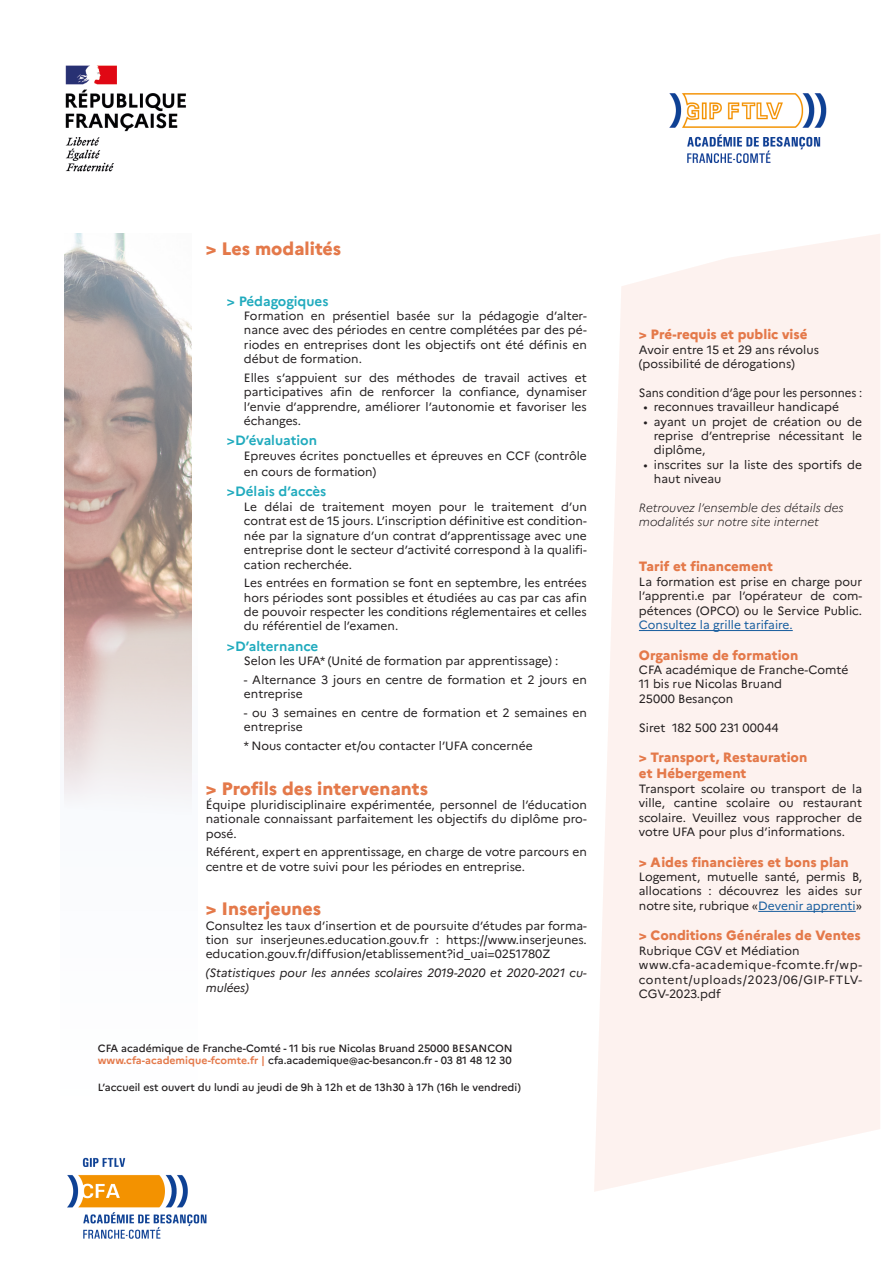
<style>
.page{position:relative;width:893px;height:1263px;background:#fff}
.page>*{position:absolute;margin:0;border:0;box-sizing:border-box;transform-origin:0 0}
.t1{font:800 18px "Marianne";color:#e4794a}
.t2{font:800 13.5px/16.2px "Marianne";color:#e4794a}
.t3{font:700 13.5px "Marianne";color:#21abbe}
.t4{font:12px/14.4px "Marianne";color:#231f20;text-align:justify}
.t5{font:12px/14.4px "Marianne";letter-spacing:.035em;color:#231f20}
.t6{font:italic 12px/14.4px "Marianne";color:#231f20}
.t7{font:italic 300 12px/14.4px "Marianne";color:#231f20}
.t8{font:12px "Marianne";color:#231f20;scale:.95 1}
.t9{font:12px "Marianne";color:#175d9e}
.t10{font:500 10.5px/12.6px "Marianne";color:#231f20}
.s1{font-weight:700;color:#e4794a}
.s2{color:#175d9e}
</style>
<div class="page">
<img style="left:64px;top:233px;width:127px;height:223px">
<svg style="left:594px;top:234px;width:286px;height:958px;fill:#fdf2ef"></svg>
<hr style="left:639px;top:630px;width:154px;height:1px;background:#175d9e">
<hr style="left:758px;top:911px;width:98px;height:1px;background:#175d9e">
<svg style="left:64px;top:456px;width:128px;height:344px;background:#d0bab4"></svg>
<img style="left:65px;top:65px;width:762px;height:107px">
<img style="left:67px;top:1157px;width:140px;height:82px">
<h1 class="t1" style="left:206px;top:238px;width:137px">&gt; Les modalités</h1>
<p class="t3" style="left:227px;top:292px;width:103px">&gt; Pédagogiques</p>
<p class="t4" style="left:244px;top:308px;width:344px">Formation en présentiel basée sur la pédagogie d’alter&shy;nance avec des périodes en centre complétées par des pé&shy;riodes en entreprises dont les objectifs ont été définis en début de formation.</p>
<p class="t4" style="left:244px;top:370px;width:344px">Elles s’appuient sur des méthodes de travail actives et participatives afin de renforcer la confiance, dynamiser l’envie d’apprendre, améliorer l’autonomie et favoriser les échanges.</p>
<p class="t3" style="left:227px;top:432px;width:92px">&gt;D’évaluation</p>
<p class="t4" style="left:244px;top:447px;width:344px;line-height:16.2px">Epreuves écrites ponctuelles et épreuves en CCF (contrôle en cours de formation)</p>
<p class="t3" style="left:227px;top:483px;width:101px">&gt;Délais d’accès</p>
<p class="t4" style="left:244px;top:499px;width:344px">Le délai de traitement moyen pour le traitement d’un contrat est de 15 jours. L’inscription définitive est condition&shy;née par la signature d’un contrat d’apprentissage avec une entreprise dont le secteur d’activité correspond à la qualifi&shy;cation recherchée.</p>
<p class="t4" style="left:244px;top:576px;width:344px">Les entrées en formation se font en septembre, les entrées hors périodes sont possibles et étudiées au cas par cas afin de pouvoir respecter les conditions réglementaires et celles du référentiel de l’examen.</p>
<p class="t3" style="left:227px;top:638px;width:93px">&gt;D’alternance</p>
<p class="t4" style="left:244px;top:654px;width:316px">Selon les UFA* (Unité de formation par apprentissage) :</p>
<p class="t4" style="left:244px;top:672px;width:344px">- Alternance 3 jours en centre de formation et 2 jours en entreprise</p>
<p class="t4" style="left:244px;top:705px;width:344px">- ou 3 semaines en centre de formation et 2 semaines en entreprise</p>
<p class="t4" style="left:244px;top:738px;width:290px">* Nous contacter et/ou contacter l’UFA concernée</p>
<h1 class="t1" style="left:206px;top:777px;width:224px">&gt; Profils des intervenants</h1>
<p class="t4" style="left:206px;top:797px;width:383px">Équipe pluridisciplinaire expérimentée, personnel de l’éducation nationale connaissant parfaitement les objectifs du diplôme pro&shy;posé.</p>
<p class="t4" style="left:206px;top:845px;width:383px">Référent, expert en apprentissage, en charge de votre parcours en centre et de votre suivi pour les périodes en entreprise.</p>
<h1 class="t1" style="left:206px;top:898px;width:117px">&gt; Inserjeunes</h1>
<p class="t4" style="left:206px;top:918px;width:383px">Consultez les taux d’insertion et de poursuite d’études par forma&shy;tion sur inserjeunes.education.gouv.fr : https://www.inserjeunes. education.gouv.fr/diffusion/etablissement?id_uai=0251780Z</p>
<p class="t6" style="left:206px;top:966px;width:383px">(Statistiques pour les années scolaires 2019-2020 et 2020-2021 cu&shy;mulées)</p>
<p class="t10" style="left:98px;top:1042px;width:416px">CFA académique de Franche-Comté - 11 bis rue Nicolas Bruand 25000 BESANCON <span class="s1">www.cfa-academique-fcomte.fr |</span> cfa.academique@ac-besancon.fr - 03 81 48 12 30</p>
<p class="t10" style="left:98px;top:1081px;width:425px">L’accueil est ouvert du lundi au jeudi de 9h à 12h et de 13h30 à 17h (16h le vendredi)</p>
<p class="t2" style="left:639px;top:326px;width:170px">&gt; Pré-requis et public visé</p>
<p class="t4" style="left:639px;top:342px;width:182px">Avoir entre 15 et 29 ans révolus (possibilité de dérogations)</p>
<p class="t8" style="left:639px;top:385px;width:236px">Sans condition d’âge pour les personnes :</p>
<p class="t4" style="left:643px;top:400px;width:197px">• reconnues travailleur handicapé</p>
<p class="t4" style="left:654px;top:414px;width:210px;text-indent:-10px">• ayant un projet de création ou de reprise d’entreprise nécessitant le diplôme,</p>
<p class="t4" style="left:654px;top:457px;width:210px;text-indent:-10px">• inscrites sur la liste des sportifs de haut niveau</p>
<p class="t7" style="left:639px;top:500px;width:206px">Retrouvez l’ensemble des détails des modalités sur notre site internet</p>
<p class="t2" style="left:639px;top:558px;width:136px">Tarif et financement</p>
<p class="t4" style="left:639px;top:574px;width:225px">La formation est prise en charge pour l’apprenti.e par l’opérateur de com&shy;pétences (OPCO) ou le Service Public.</p>
<p class="t9" style="left:639px;top:617px;width:155px">Consultez la grille tarifaire.</p>
<p class="t2" style="left:639px;top:647px;width:161px">Organisme de formation</p>
<p class="t4" style="left:639px;top:662px;width:211px;text-align:left">CFA académique de Franche-Comté<br>11 bis rue Nicolas Bruand<br>25000 Besançon</p>
<p class="t4" style="left:639px;top:720px;width:141px">Siret 182 500 231 00044</p>
<p class="t2" style="left:639px;top:749px;width:170px">&gt; Transport, Restauration et Hébergement</p>
<p class="t4" style="left:639px;top:781px;width:225px">Transport scolaire ou transport de la ville, cantine scolaire ou restaurant scolaire. Veuillez vous rapprocher de votre UFA pour plus d’informations.</p>
<p class="t2" style="left:639px;top:854px;width:211px">&gt; Aides financières et bons plan</p>
<p class="t4" style="left:639px;top:869px;width:225px">Logement, mutuelle santé, permis B, allocations : découvrez les aides sur notre site, rubrique «<span class="s2">Devenir apprenti</span>»</p>
<p class="t2" style="left:639px;top:927px;width:223px">&gt; Conditions Générales de Ventes</p>
<p class="t5" style="left:639px;top:943px;width:225px">Rubrique CGV et Médiation www.cfa-academique-fcomte.fr/wp&shy;content/uploads/2023/06/GIP-FTLV-<br>CGV-2023.pdf</p>
</div>
